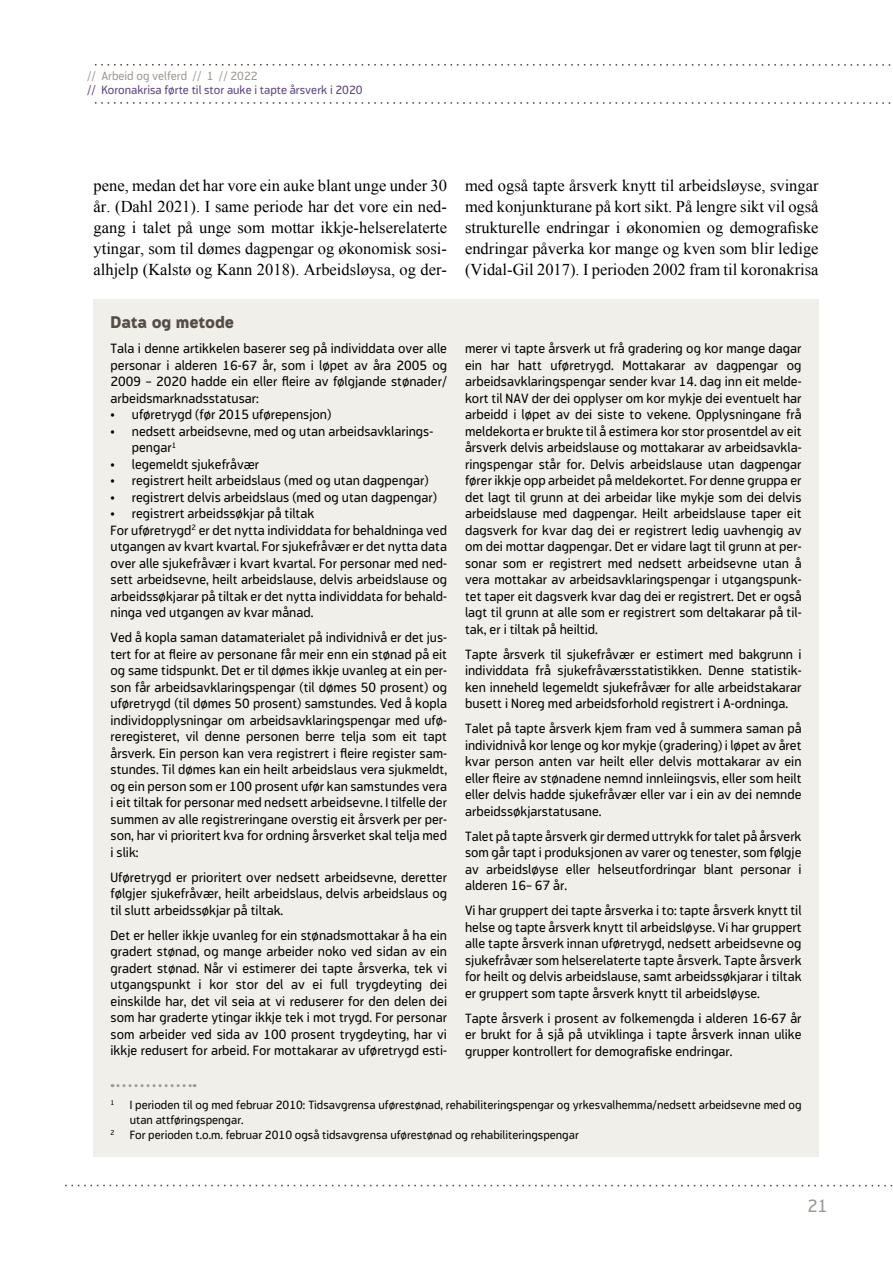
<style>
.page{position:relative;width:893px;height:1263px;background:#fff}
.page>*{position:absolute;margin:0;border:0;box-sizing:border-box;transform-origin:0 0}
.t1{font:18px "Modus";color:#9e9892}
.t2{font:16.5px/21px "Times New Roman";color:#000;text-align:justify}
.t3{font:800 16.5px "Modus";letter-spacing:-.01em;color:#554c46}
.t4{font:13.5px/16.5px "Modus";color:#000;text-align:justify}
.t5{font:12px/15px "Modus";color:#000}
.t6{font:12px "Modus";color:#5d4180}
.t7{font:12px "Modus";color:#9e9892}
.t8{font:7.05px "Modus";color:#000}
</style>
<div class="page">
<svg style="left:94px;top:64px;width:797px;height:2px"></svg>
<svg style="left:94px;top:102px;width:797px;height:2px"></svg>
<svg style="left:65px;top:1185px;width:828px;height:1px"></svg>
<div style="left:94px;top:299px;width:725px;height:857px;background:#f0efea"></div>
<svg style="left:112px;top:1084px;width:83px;height:3px"></svg>
<p class="t7" style="left:87px;top:69px;width:172px">// Arbeid og velferd // 1 // 2022</p>
<p class="t6" style="left:87px;top:83px;width:277px">// Koronakrisa førte til stor auke i tapte årsverk i 2020</p>
<p class="t2" style="left:94px;top:175px;width:355px">pene, medan det har vore ein auke blant unge under 30 år. (Dahl 2021). I same periode har det vore ein ned&shy;gang i talet på unge som mottar ikkje-helserelaterte ytingar, som til dømes dagpengar og økonomisk sosi&shy;alhjelp (Kalstø og Kann 2018). Arbeidsløysa, og der-</p>
<p class="t3" style="left:111px;top:313px;width:125px">Data og metode</p>
<p class="t4" style="left:111px;top:340px;width:338px">Tala i denne artikkelen baserer seg på individdata over alle personar i alderen 16-67 år, som i løpet av åra 2005 og 2009 – 2020 hadde ein eller fleire av følgjande stønader/ arbeidsmarknadsstatusar:</p>
<p class="t4" style="left:111px;top:406px;width:222px">• uføretrygd (før 2015 uførepensjon)</p>
<p class="t4" style="left:132px;top:423px;width:303px;text-indent:-21px">• nedsett arbeidsevne, med og utan arbeidsavklarings&shy;pengar<sup>1</sup></p>
<p class="t4" style="left:111px;top:456px;width:150px">• legemeldt sjukefråvær</p>
<p class="t4" style="left:111px;top:472px;width:320px">• registrert heilt arbeidslaus (med og utan dagpengar)</p>
<p class="t4" style="left:111px;top:489px;width:328px">• registrert delvis arbeidslaus (med og utan dagpengar)</p>
<p class="t4" style="left:111px;top:505px;width:338px;text-align:left">• registrert arbeidssøkjar på tiltak<br>For uføretrygd<sup>2</sup> er det nytta individdata for behaldninga ved utgangen av kvart kvartal. For sjukefråvær er det nytta data over alle sjukefråvær i kvart kvartal. For personar med ned&shy;sett arbeidsevne, heilt arbeidslause, delvis arbeidslause og arbeidssøkjarar på tiltak er det nytta individdata for behald&shy;ninga ved utgangen av kvar månad.</p>
<p class="t4" style="left:111px;top:629px;width:338px">Ved å kopla saman datamaterialet på individnivå er det jus&shy;tert for at fleire av personane får meir enn ein stønad på eit og same tidspunkt. Det er til dømes ikkje uvanleg at ein per&shy;son får arbeidsavklaringspengar (til dømes 50 prosent) og uføretrygd (til dømes 50 prosent) samstundes. Ved å kopla individopplysningar om arbeidsavklaringspengar med ufø&shy;reregisteret, vil denne personen berre telja som eit tapt årsverk. Ein person kan vera registrert i fleire register sam&shy;stundes. Til dømes kan ein heilt arbeidslaus vera sjukmeldt, og ein person som er 100 prosent ufør kan samstundes vera i eit tiltak for personar med nedsett arbeidsevne. I tilfelle der summen av alle registreringane overstig eit årsverk per per&shy;son, har vi prioritert kva for ordning årsverket skal telja med i slik:</p>
<p class="t4" style="left:111px;top:869px;width:338px">Uføretrygd er prioritert over nedsett arbeidsevne, deretter følgjer sjukefråvær, heilt arbeidslaus, delvis arbeidslaus og til slutt arbeidssøkjar på tiltak.</p>
<p class="t4" style="left:111px;top:927px;width:338px">Det er heller ikkje uvanleg for ein stønadsmottakar å ha ein gradert stønad, og mange arbeider noko ved sidan av ein gradert stønad. Når vi estimerer dei tapte årsverka, tek vi utgangspunkt i kor stor del av ei full trygdeyting dei einskilde har, det vil seia at vi reduserer for den delen dei som har graderte ytingar ikkje tek i mot trygd. For personar som arbeider ved sida av 100 prosent trygdeyting, har vi ikkje redusert for arbeid. For mottakarar av uføretrygd esti-</p>
<p class="t2" style="left:465px;top:175px;width:355px">med også tapte årsverk knytt til arbeidsløyse, svingar med konjunkturane på kort sikt. På lengre sikt vil også strukturelle endringar i økonomien og demografiske endringar påverka kor mange og kven som blir ledige (Vidal-Gil 2017). I perioden 2002 fram til koronakrisa</p>
<p class="t4" style="left:465px;top:340px;width:338px">merer vi tapte årsverk ut frå gradering og kor mange dagar ein har hatt uføretrygd. Mottakarar av dagpengar og arbeidsavklaringspengar sender kvar 14. dag inn eit melde&shy;kort til NAV der dei opplyser om kor mykje dei eventuelt har arbeidd i løpet av dei siste to vekene. Opplysningane frå meldekorta er brukte til å estimera kor stor prosentdel av eit årsverk delvis arbeidslause og mottakarar av arbeidsavkla&shy;ringspengar står for. Delvis arbeidslause utan dagpengar fører ikkje opp arbeidet på meldekortet. For denne gruppa er det lagt til grunn at dei arbeidar like mykje som dei delvis arbeidslause med dagpengar. Heilt arbeidslause taper eit dagsverk for kvar dag dei er registrert ledig uavhengig av om dei mottar dagpengar. Det er vidare lagt til grunn at per&shy;sonar som er registrert med nedsett arbeidsevne utan å vera mottakar av arbeidsavklaringspengar i utgangspunk&shy;tet taper eit dagsverk kvar dag dei er registrert. Det er også lagt til grunn at alle som er registrert som deltakarar på til&shy;tak, er i tiltak på heiltid.</p>
<p class="t4" style="left:465px;top:646px;width:338px">Tapte årsverk til sjukefråvær er estimert med bakgrunn i individdata frå sjukefråværsstatistikken. Denne statistik&shy;ken inneheld legemeldt sjukefråvær for alle arbeidstakarar busett i Noreg med arbeidsforhold registrert i A-ordninga.</p>
<p class="t4" style="left:465px;top:720px;width:338px">Talet på tapte årsverk kjem fram ved å summera saman på individnivå kor lenge og kor mykje (gradering) i løpet av året kvar person anten var heilt eller delvis mottakarar av ein eller fleire av stønadene nemnd innleiingsvis, eller som heilt eller delvis hadde sjukefråvær eller var i ein av dei nemnde arbeidssøkjarstatusane.</p>
<p class="t4" style="left:465px;top:828px;width:338px">Talet på tapte årsverk gir dermed uttrykk for talet på årsverk som går tapt i produksjonen av varer og tenester, som følgje av arbeidsløyse eller helseutfordringar blant personar i alderen 16– 67 år.</p>
<p class="t4" style="left:465px;top:902px;width:338px">Vi har gruppert dei tapte årsverka i to: tapte årsverk knytt til helse og tapte årsverk knytt til arbeidsløyse. Vi har gruppert alle tapte årsverk innan uføretrygd, nedsett arbeidsevne og sjukefråvær som helserelaterte tapte årsverk. Tapte årsverk for heilt og delvis arbeidslause, samt arbeidssøkjarar i tiltak er gruppert som tapte årsverk knytt til arbeidsløyse.</p>
<p class="t4" style="left:465px;top:1010px;width:338px">Tapte årsverk i prosent av folkemengda i alderen 16-67 år er brukt for å sjå på utviklinga i tapte årsverk innan ulike grupper kontrollert for demografiske endringar.</p>
<p class="t8" style="left:111px;top:1099px;width:5px">1</p>
<p class="t5" style="left:130px;top:1097px;width:673px">I perioden til og med februar 2010: Tidsavgrensa uførestønad, rehabiliteringspengar og yrkesvalhemma/nedsett arbeidsevne med og utan attføringspengar.</p>
<p class="t8" style="left:111px;top:1129px;width:5px">2</p>
<p class="t5" style="left:130px;top:1127px;width:451px">For perioden t.o.m. februar 2010 også tidsavgrensa uførestønad og rehabiliteringspengar</p>
<h1 class="t1" style="left:807px;top:1195px;width:22px">21</h1>
</div>
